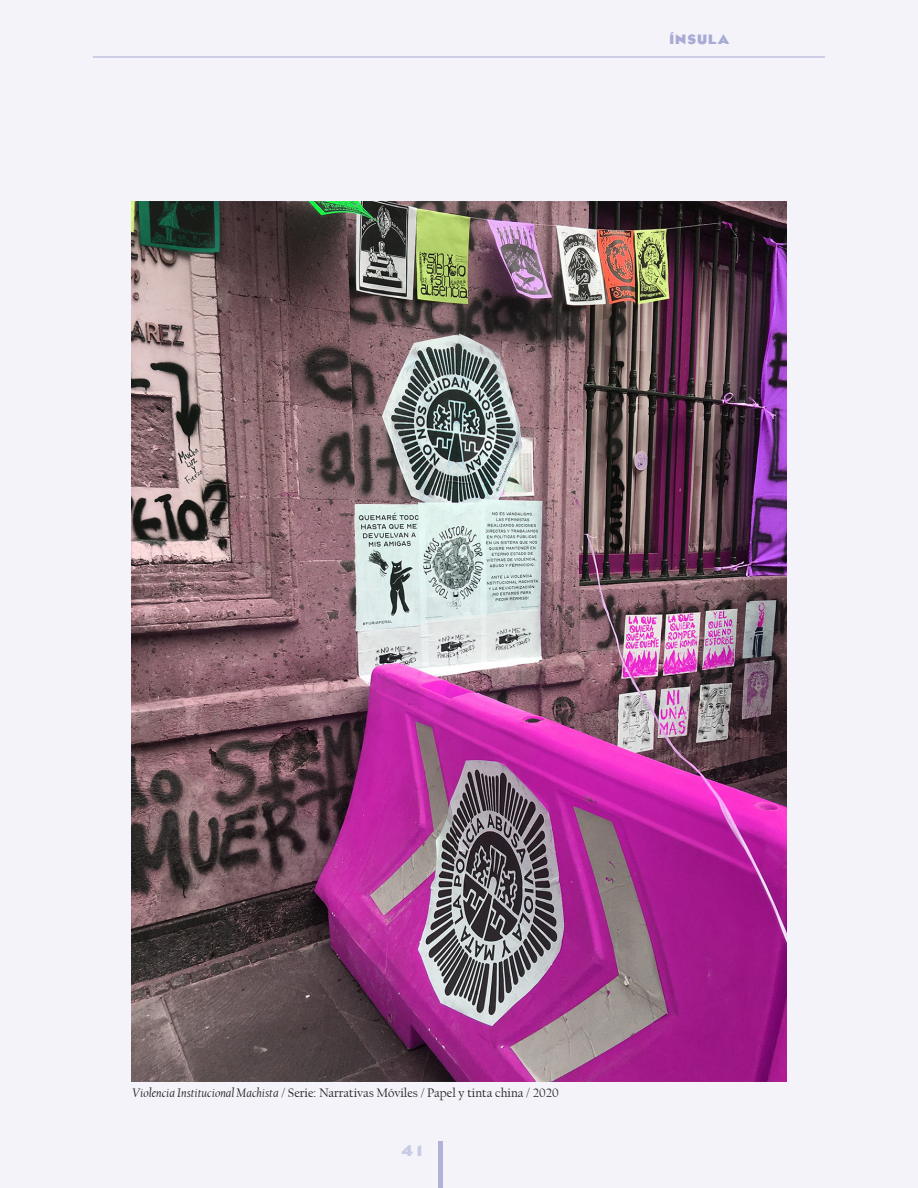
<style>
.page{position:relative;width:918px;height:1188px;background:#f3f3f9}
.page>*{position:absolute;margin:0;border:0;box-sizing:border-box;transform-origin:0 0}
.numeracíon{font:700 13.5px "OPTI Eagle";color:#c8c9e5}
.referencias{font:12.9px "Californian FB";color:#231f20}
.t1{font:700 12px "OPTI Eagle";letter-spacing:.1em;color:#a9aad5}
.s1{font-style:italic}
</style>
<div class="page">
<div style="left:438px;top:1142px;width:5px;height:46px;background:#b1b2d9"></div>
<hr style="left:93px;top:57px;width:732px;height:1px;background:#a9aad5">
<img style="left:132px;top:202px;width:654px;height:880px">
<p class="t1" style="left:669px;top:30px;width:62px">ÍNSULA</p>
<p class="referencias" style="left:132px;top:1086px;width:428px"><span class="s1">Violencia Institucional Machista</span> / Serie: Narrativas Móviles / Papel y tinta china / 2020</p>
<p class="numeracíon" style="left:401px;top:1141px;width:26px">41</p>
</div>
